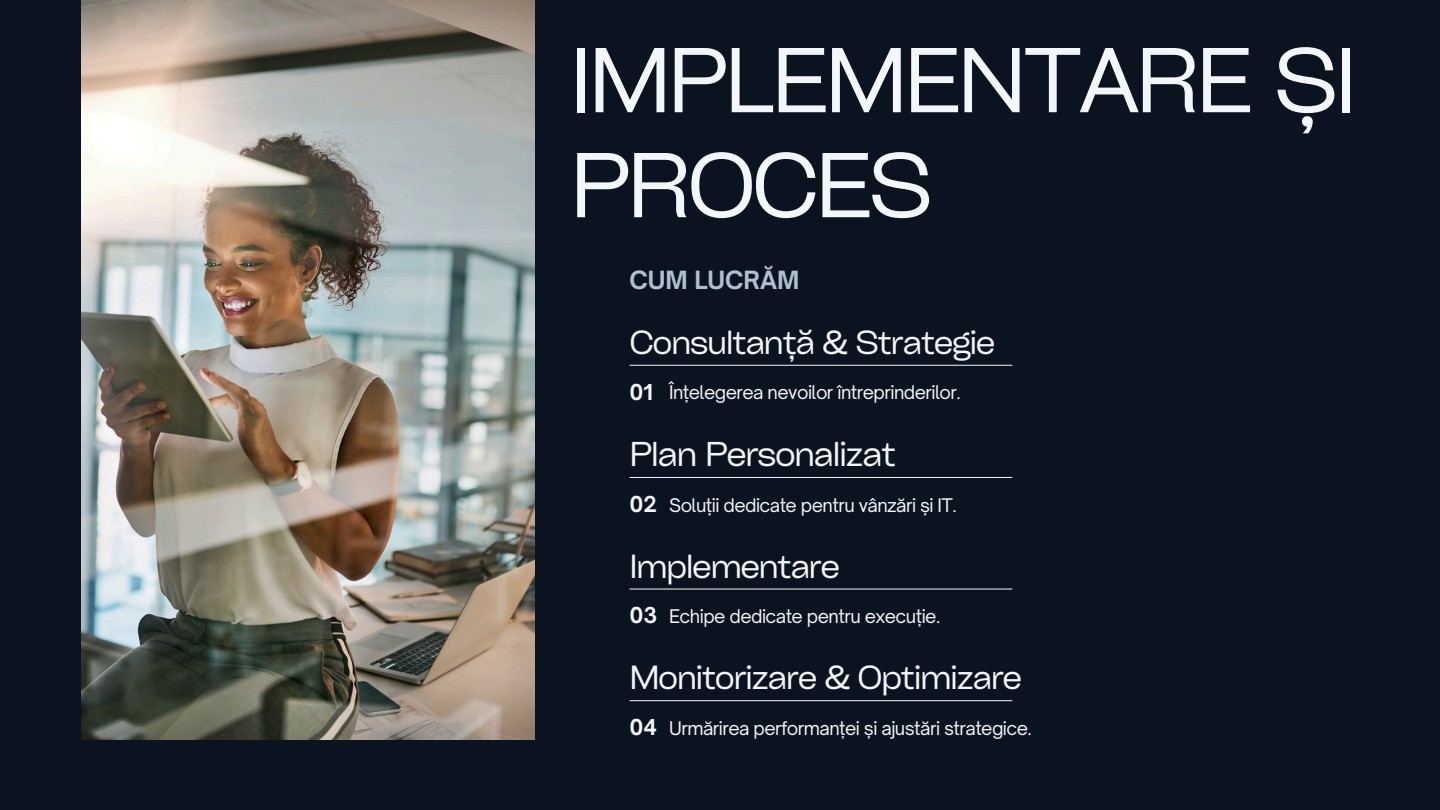
<style>
.page{position:relative;width:1440px;height:810px;background:#0b1320}
.page>*{position:absolute;margin:0;border:0;box-sizing:border-box;transform-origin:0 0}
.t1{font:88px/105px "Cy Grotesk Key";letter-spacing:-.05em;color:#f3f6fa}
.t2{font:33px "Cy Grotesk Key";letter-spacing:-.05em;color:#f3f6fa}
.t3{font:32px "Cy Grotesk Key";letter-spacing:-.05em;color:#f3f6fa}
.t4{font:700 24px "Open Sauce One";color:#afc1d0}
.t5{font:700 21px "Open Sauce One";color:#f3f6fa}
.t6{font:18px "Open Sauce One";letter-spacing:-.03em;color:#f3f6fa}
</style>
<div class="page">
<img style="left:81px;top:0;width:454px;height:740px">
<hr style="left:630px;top:365px;width:382px;height:1px;background:#f3f6fa">
<hr style="left:630px;top:589px;width:382px;height:1px;background:#f3f6fa">
<hr style="left:630px;top:477px;width:382px;height:1px;background:#f3f6fa">
<hr style="left:630px;top:700px;width:382px;height:1px;background:#f3f6fa">
<p class="t1" style="left:570px;top:25px;width:789px">IMPLEMENTARE ȘI<br>PROCES</p>
<p class="t4" style="left:630px;top:265px;width:171px">CUM LUCRĂM</p>
<h2 class="t3" style="left:630px;top:322px;width:368px">Consultanță &amp; Strategie</h2>
<p class="t5" style="left:630px;top:379px;width:25px">01</p>
<h1 class="t6" style="left:669px;top:381px;width:293px">Înțelegerea nevoilor întreprinderilor.</h1>
<p class="t2" style="left:630px;top:433px;width:268px">Plan Personalizat</p>
<p class="t5" style="left:630px;top:491px;width:29px">02</p>
<h2 class="t6" style="left:669px;top:494px;width:289px">Soluții dedicate pentru vânzări și IT.</h2>
<p class="t3" style="left:630px;top:546px;width:212px">Implementare</p>
<p class="t5" style="left:630px;top:602px;width:29px">03</p>
<h3 class="t6" style="left:669px;top:605px;width:273px">Echipe dedicate pentru execuție.</h3>
<p class="t3" style="left:630px;top:657px;width:394px">Monitorizare &amp; Optimizare</p>
<h2 class="t5" style="left:630px;top:714px;width:29px">04</h2>
<p class="t6" style="left:669px;top:717px;width:364px">Urmărirea performanței și ajustări strategice.</p>
</div>
